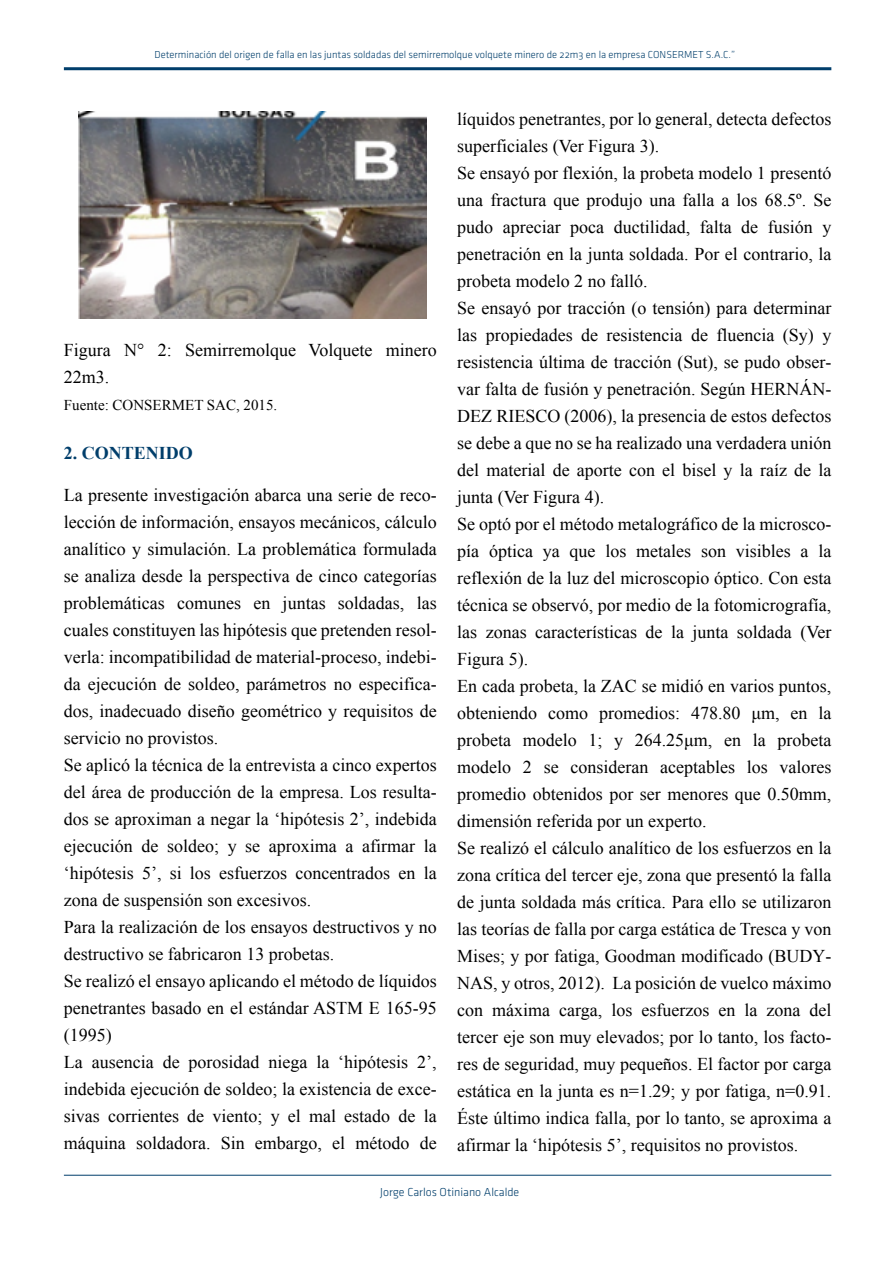
<style>
.page{position:relative;width:893px;height:1263px;background:#fff}
.page>*{position:absolute;margin:0;border:0;box-sizing:border-box;transform-origin:0 0}
.t1{font:18px/27px "Times New Roman";color:#000}
.t2{font:700 18px "Times New Roman";color:#003e6b}
.t3{font:15px "Times New Roman";color:#000}
.t4{font:12px "Klavika Light OSF";color:#003e6b}
.t5{font:10.5px "Klavika Light OSF";color:#003e6b}
</style>
<div class="page">
<hr style="left:64px;top:1175px;width:767px;height:1px;background:#003e6b">
<hr style="left:64px;top:67px;width:767px;height:3px;background:#003e6b">
<img style="left:78px;top:112px;width:348px;height:207px">
<p class="t5" style="left:154px;top:49px;width:582px">Determinación del origen de falla en las juntas soldadas del semirremolque volquete minero de 22m3 en la empresa CONSERMET S.A.C.”</p>
<p class="t1" style="left:457px;top:105px;width:376px">líquidos penetrantes, por lo general, detecta defectos superficiales (Ver Figura 3).<br>Se ensayó por flexión, la probeta modelo 1 presentó una fractura que produjo una falla a los 68.5º. Se pudo apreciar poca ductilidad, falta de fusión y penetración en la junta soldada. Por el contrario, la probeta modelo 2 no falló.<br>Se ensayó por tracción (o tensión) para determinar las propiedades de resistencia de fluencia (Sy) y resistencia última de tracción (Sut), se pudo obser&shy;var falta de fusión y penetración. Según HERNÁN-DEZ RIESCO (2006), la presencia de estos defectos se debe a que no se ha realizado una verdadera unión del material de aporte con el bisel y la raíz de la junta (Ver Figura 4).<br>Se optó por el método metalográfico de la microsco&shy;pía óptica ya que los metales son visibles a la reflexión de la luz del microscopio óptico. Con esta técnica se observó, por medio de la fotomicrografía, las zonas características de la junta soldada (Ver Figura 5).<br>En cada probeta, la ZAC se midió en varios puntos, obteniendo como promedios: 478.80 μm, en la probeta modelo 1; y 264.25μm, en la probeta modelo 2 se consideran aceptables los valores promedio obtenidos por ser menores que 0.50mm, dimensión referida por un experto.<br>Se realizó el cálculo analítico de los esfuerzos en la zona crítica del tercer eje, zona que presentó la falla de junta soldada más crítica. Para ello se utilizaron las teorías de falla por carga estática de Tresca y von Mises; y por fatiga, Goodman modificado (BUDY-NAS, y otros, 2012). La posición de vuelco máximo con máxima carga, los esfuerzos en la zona del tercer eje son muy elevados; por lo tanto, los facto&shy;res de seguridad, muy pequeños. El factor por carga estática en la junta es n=1.29; y por fatiga, n=0.91.<br>Éste último indica falla, por lo tanto, se aproxima a afirmar la ‘hipótesis 5’, requisitos no provistos.</p>
<p class="t4" style="left:380px;top:1186px;width:141px">Jorge Carlos Otiniano Alcalde</p>
<p class="t1" style="left:64px;top:336px;width:374px">Figura N° 2: Semirremolque Volquete minero<br>22m3.</p>
<p class="t3" style="left:64px;top:394px;width:215px">Fuente: CONSERMET SAC, 2015.</p>
<p class="t2" style="left:64px;top:441px;width:131px">2. CONTENIDO</p>
<p class="t1" style="left:64px;top:481px;width:374px">La presente investigación abarca una serie de reco&shy;lección de información, ensayos mecánicos, cálculo analítico y simulación. La problemática formulada se analiza desde la perspectiva de cinco categorías problemáticas comunes en juntas soldadas, las cuales constituyen las hipótesis que pretenden resol&shy;verla: incompatibilidad de material-proceso, indebi&shy;da ejecución de soldeo, parámetros no especifica&shy;dos, inadecuado diseño geométrico y requisitos de servicio no provistos.<br>Se aplicó la técnica de la entrevista a cinco expertos del área de producción de la empresa. Los resulta&shy;dos se aproximan a negar la ‘hipótesis 2’, indebida ejecución de soldeo; y se aproxima a afirmar la ‘hipótesis 5’, si los esfuerzos concentrados en la zona de suspensión son excesivos.<br>Para la realización de los ensayos destructivos y no destructivo se fabricaron 13 probetas.<br>Se realizó el ensayo aplicando el método de líquidos penetrantes basado en el estándar ASTM E 165-95 (1995)<br>La ausencia de porosidad niega la ‘hipótesis 2’, indebida ejecución de soldeo; la existencia de exce&shy;sivas corrientes de viento; y el mal estado de la máquina soldadora. Sin embargo, el método de</p>
</div>
